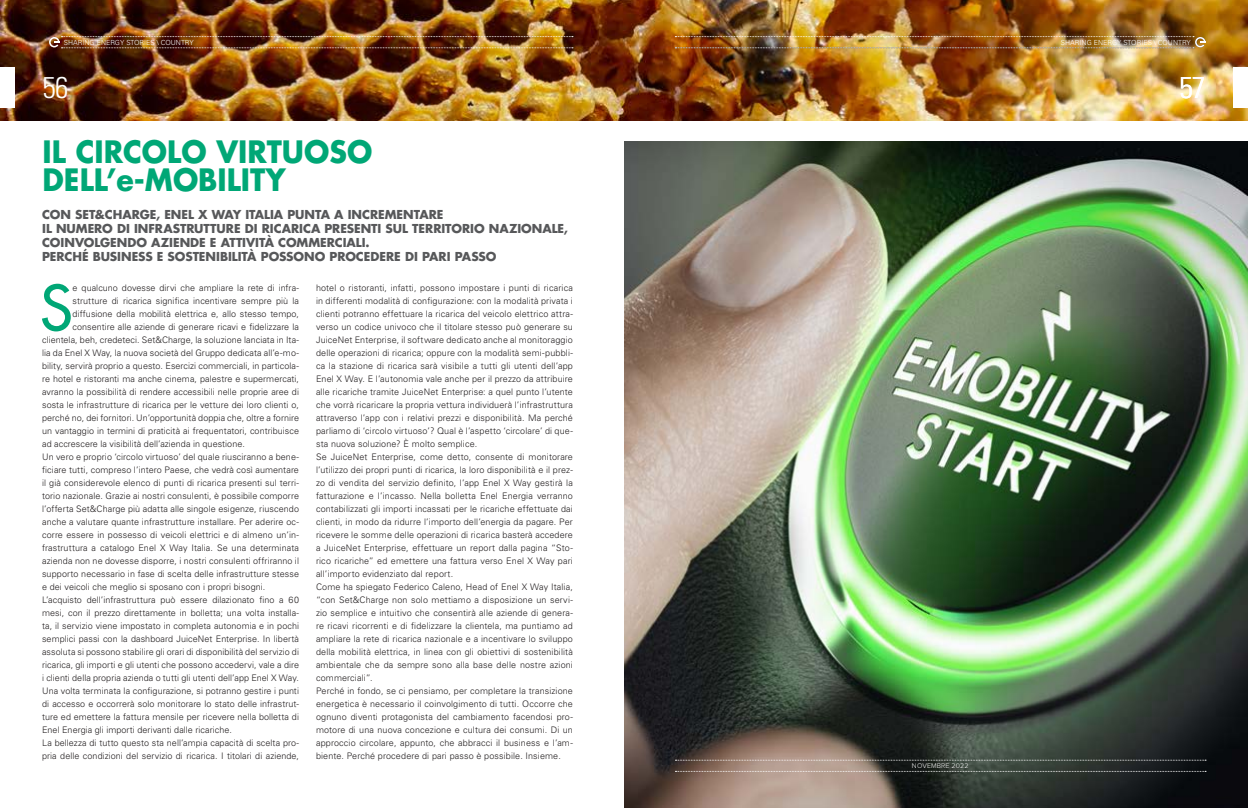
<style>
.page{position:relative;width:1248px;height:808px;background:#fff}
.page>*{position:absolute;margin:0;border:0;box-sizing:border-box;transform-origin:0 0}
.t1{font:500 60.7px "Futura Std";color:#00a776}
.t2{font:700 30px/28px "Futura Std";color:#00a776;scale:.95 1}
.t3{font:300 condensed 30px "Univers LT Std";color:#fff}
.t4{font:700 12px/14px "Futura Std";color:#57585a}
.t5{font:300 9px/13px "Univers LT Std";letter-spacing:.01em;color:#231f20}
.t6{font:300 7px "Univers LT Std";letter-spacing:.005em;color:#fff}
.t7{font:300 7px "Proxima Nova";letter-spacing:.02em;color:#fff}
</style>
<div class="page">
<img style="left:624px;top:141px;width:623px;height:667px">
<svg style="left:675px;top:760px;width:530px;height:1px"></svg>
<svg style="left:675px;top:771px;width:530px;height:1px"></svg>
<img style="left:0;top:0;width:1247px;height:121px">
<img style="left:49px;top:36px;width:524px;height:12px">
<div style="left:0;top:67px;width:14px;height:40px;background:#fff"></div>
<img style="left:675px;top:36px;width:530px;height:12px">
<div style="left:1233px;top:67px;width:14px;height:40px;background:#fff"></div>
<p class="t6" style="left:64px;top:38px;width:131px">SHARING ENERGY STORIES \ COUNTRY</p>
<h2 class="t3" style="left:43px;top:69px;width:28px">56</h2>
<h2 class="t3" style="left:1179px;top:69px;width:28px">57</h2>
<p class="t6" style="left:1060px;top:38px;width:131px">SHARING ENERGY STORIES \ COUNTRY</p>
<h2 class="t2" style="left:43px;top:137px;width:348px">IL CIRCOLO VIRTUOSO<br>DELL’e-MOBILITY</h2>
<p class="t4" style="left:42px;top:208px;width:527px">CON SET&amp;CHARGE, ENEL X WAY ITALIA PUNTA A INCREMENTARE<br>IL NUMERO DI INFRASTRUTTURE DI RICARICA PRESENTI SUL TERRITORIO NAZIONALE, COINVOLGENDO AZIENDE E ATTIVITÀ COMMERCIALI.<br>PERCHÉ BUSINESS E SOSTENIBILITÀ POSSONO PROCEDERE DI PARI PASSO</p>
<h1 class="t1" style="left:40px;top:270px;width:34px">S</h1>
<p class="t5" style="left:73px;top:282px;width:228px">e qualcuno dovesse dirvi che ampliare la rete di infra-</p>
<p class="t5" style="left:73px;top:295px;width:228px">strutture di ricarica significa incentivare sempre più la</p>
<p class="t5" style="left:73px;top:308px;width:228px">diffusione della mobilità elettrica e, allo stesso tempo,</p>
<p class="t5" style="left:73px;top:321px;width:228px">consentire alle aziende di generare ricavi e fidelizzare la</p>
<p class="t5" style="left:42px;top:334px;width:258px">clientela, beh, credeteci. Set&amp;Charge, la soluzione lanciata in Ita-</p>
<p class="t5" style="left:42px;top:347px;width:258px">lia da Enel X Way, la nuova società del Gruppo dedicata all’e-mo-</p>
<p class="t5" style="left:42px;top:360px;width:258px">bility, servirà proprio a questo. Esercizi commerciali, in particola-</p>
<p class="t5" style="left:42px;top:373px;width:258px">re hotel e ristoranti ma anche cinema, palestre e supermercati,</p>
<p class="t5" style="left:42px;top:386px;width:258px">avranno la possibilità di rendere accessibili nelle proprie aree di</p>
<p class="t5" style="left:42px;top:399px;width:258px">sosta le infrastrutture di ricarica per le vetture dei loro clienti o,</p>
<p class="t5" style="left:42px;top:412px;width:258px">perché no, dei fornitori. Un’opportunità doppia che, oltre a fornire</p>
<p class="t5" style="left:42px;top:425px;width:258px">un vantaggio in termini di praticità ai frequentatori, contribuisce</p>
<p class="t5" style="left:42px;top:438px;width:204px">ad accrescere la visibilità dell’azienda in questione.</p>
<p class="t5" style="left:42px;top:451px;width:258px">Un vero e proprio ‘circolo virtuoso’ del quale riusciranno a bene-</p>
<p class="t5" style="left:42px;top:464px;width:258px">ficiare tutti, compreso l’intero Paese, che vedrà così aumentare</p>
<p class="t5" style="left:42px;top:477px;width:258px">il già considerevole elenco di punti di ricarica presenti sul terri-</p>
<p class="t5" style="left:42px;top:490px;width:258px">torio nazionale. Grazie ai nostri consulenti, è possibile comporre</p>
<p class="t5" style="left:42px;top:503px;width:258px">l’offerta Set&amp;Charge più adatta alle singole esigenze, riuscendo</p>
<p class="t5" style="left:42px;top:516px;width:258px">anche a valutare quante infrastrutture installare. Per aderire oc-</p>
<p class="t5" style="left:42px;top:529px;width:258px">corre essere in possesso di veicoli elettrici e di almeno un’in-</p>
<p class="t5" style="left:42px;top:542px;width:258px">frastruttura a catalogo Enel X Way Italia. Se una determinata</p>
<p class="t5" style="left:42px;top:555px;width:258px">azienda non ne dovesse disporre, i nostri consulenti offriranno il</p>
<p class="t5" style="left:42px;top:568px;width:258px">supporto necessario in fase di scelta delle infrastrutture stesse</p>
<p class="t5" style="left:42px;top:581px;width:225px">e dei veicoli che meglio si sposano con i propri bisogni.</p>
<p class="t5" style="left:42px;top:594px;width:258px">L’acquisto dell’infrastruttura può essere dilazionato fino a 60</p>
<p class="t5" style="left:42px;top:607px;width:258px">mesi, con il prezzo direttamente in bolletta; una volta installa-</p>
<p class="t5" style="left:42px;top:620px;width:258px">ta, il servizio viene impostato in completa autonomia e in pochi</p>
<p class="t5" style="left:42px;top:633px;width:258px">semplici passi con la dashboard JuiceNet Enterprise. In libertà</p>
<p class="t5" style="left:42px;top:646px;width:258px">assoluta si possono stabilire gli orari di disponibilità del servizio di</p>
<p class="t5" style="left:42px;top:659px;width:258px">ricarica, gli importi e gli utenti che possono accedervi, vale a dire</p>
<p class="t5" style="left:42px;top:672px;width:258px">i clienti della propria azienda o tutti gli utenti dell’app Enel X Way.</p>
<p class="t5" style="left:42px;top:685px;width:258px">Una volta terminata la configurazione, si potranno gestire i punti</p>
<p class="t5" style="left:42px;top:698px;width:258px">di accesso e occorrerà solo monitorare lo stato delle infrastrut-</p>
<p class="t5" style="left:42px;top:711px;width:258px">ture ed emettere la fattura mensile per ricevere nella bolletta di</p>
<p class="t5" style="left:42px;top:724px;width:191px">Enel Energia gli importi derivanti dalle ricariche.</p>
<p class="t5" style="left:42px;top:737px;width:258px">La bellezza di tutto questo sta nell’ampia capacità di scelta pro-</p>
<p class="t5" style="left:42px;top:750px;width:258px">pria delle condizioni del servizio di ricarica. I titolari di aziende,</p>
<p class="t5" style="left:316px;top:282px;width:258px">hotel o ristoranti, infatti, possono impostare i punti di ricarica in differenti modalità di configurazione: con la modalità privata i clienti potranno effettuare la ricarica del veicolo elettrico attra&shy;verso un codice univoco che il titolare stesso può generare su JuiceNet Enterprise, il software dedicato anche al monitoraggio delle operazioni di ricarica; oppure con la modalità semi-pubbli&shy;ca la stazione di ricarica sarà visibile a tutti gli utenti dell’app Enel X Way. E l’autonomia vale anche per il prezzo da attribuire alle ricariche tramite JuiceNet Enterprise: a quel punto l’utente che vorrà ricaricare la propria vettura individuerà l’infrastruttura attraverso l’app con i relativi prezzi e disponibilità. Ma perché parliamo di ‘circolo virtuoso’? Qual è l’aspetto ‘circolare’ di que&shy;sta nuova soluzione? È molto semplice.<br>Se JuiceNet Enterprise, come detto, consente di monitorare l’utilizzo dei propri punti di ricarica, la loro disponibilità e il prez&shy;zo di vendita del servizio definito, l’app Enel X Way gestirà la fatturazione e l’incasso. Nella bolletta Enel Energia verranno contabilizzati gli importi incassati per le ricariche effettuate dai clienti, in modo da ridurre l’importo dell’energia da pagare. Per ricevere le somme delle operazioni di ricarica basterà accedere a JuiceNet Enterprise, effettuare un report dalla pagina “Sto&shy;rico ricariche” ed emettere una fattura verso Enel X Way pari all’importo evidenziato dal report.<br>Come ha spiegato Federico Caleno, Head of Enel X Way Italia, “con Set&amp;Charge non solo mettiamo a disposizione un servi&shy;zio semplice e intuitivo che consentirà alle aziende di genera&shy;re ricavi ricorrenti e di fidelizzare la clientela, ma puntiamo ad ampliare la rete di ricarica nazionale e a incentivare lo sviluppo della mobilità elettrica, in linea con gli obiettivi di sostenibilità ambientale che da sempre sono alla base delle nostre azioni commerciali”.<br>Perché in fondo, se ci pensiamo, per completare la transizione energetica è necessario il coinvolgimento di tutti. Occorre che ognuno diventi protagonista del cambiamento facendosi pro&shy;motore di una nuova concezione e cultura dei consumi. Di un approccio circolare, appunto, che abbracci il business e l’am&shy;biente. Perché procedere di pari passo è possibile. Insieme.</p>
<p class="t7" style="left:911px;top:763px;width:58px">NOVEMBRE 2022</p>
</div>
